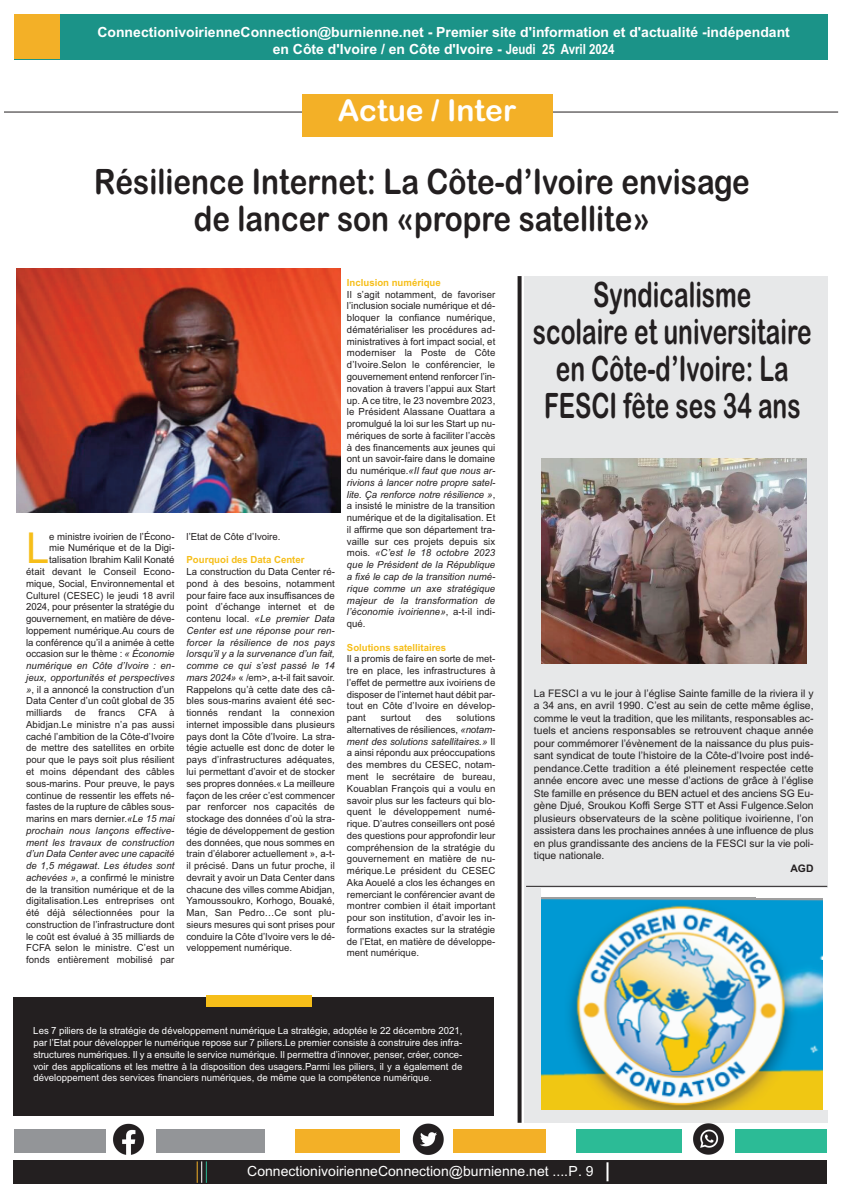
<style>
.page{position:relative;width:842px;height:1191px;background:#fff}
.page>*{position:absolute;margin:0;border:0;box-sizing:border-box;transform-origin:0 0}
.t1{font:42.6px "Arial";color:#f6be19}
.t2{font:35px/37px "Arial Rounded MT Bold";color:#231f20;text-align:center;scale:.85 1}
.t3{font:35px/37px "Arial Rounded MT Bold";color:#231f20;text-align:center;scale:.7 1}
.t4{font:30px "Arial Rounded MT Bold";color:#fff}
.t5{font:700 14px/16.8px "Arial";color:#fff;text-align:center}
.t6{font:14px "Arial";color:#fff}
.t7{font:10.4px/12.5px "Arial";color:#231f20;text-align:justify}
.t8{font:700 10.4px "Arial";color:#231f20}
.t9{font:9.8px/11.8px "Arial";color:#231f20;text-align:justify}
.t10{font:9.8px/11.8px "Arial";color:#fff;text-align:justify}
.t11{font:700 9.8px "Arial";color:#f6be19}
.t12{font:italic 9.8px "Arial";letter-spacing:.01em;color:#231f20}
.s1{font-family:"Arial Narrow"}
.s2{font-style:italic}
</style>
<div class="page">
<hr style="left:4px;top:111px;width:834px;height:1px;background:#231f20">
<div style="left:14px;top:14px;width:814px;height:46px;background:#1b9388"></div>
<div style="left:14px;top:14px;width:46px;height:45px;background:#f3b027"></div>
<div style="left:302px;top:94px;width:250px;height:42px;background:#f3b027"></div>
<div style="left:14px;top:1129px;width:250px;height:23px;background:#939598"></div>
<div style="left:295px;top:1129px;width:251px;height:23px;background:#f3b027"></div>
<div style="left:576px;top:1129px;width:251px;height:23px;background:#2cbb96"></div>
<div style="left:14px;top:1160px;width:813px;height:23px;background:#231f20"></div>
<img style="left:107px;top:1123px;width:48px;height:32px">
<img style="left:401px;top:1123px;width:51px;height:32px">
<img style="left:682px;top:1122px;width:52px;height:33px">
<svg style="left:197px;top:1161px;width:10px;height:21px"></svg>
<svg style="left:606px;top:1162px;width:2px;height:19px"></svg>
<div style="left:14px;top:997px;width:480px;height:119px;background:#231f20"></div>
<img style="left:16px;top:269px;width:325px;height:243px">
<svg style="left:518px;top:276px;width:4px;height:846px;background:#3a3637"></svg>
<div style="left:206px;top:995px;width:105px;height:12px;background:#f6be19"></div>
<div style="left:525px;top:276px;width:303px;height:846px;background:#e7e8e9"></div>
<img style="left:541px;top:458px;width:266px;height:206px">
<hr style="left:526px;top:886px;width:301px;height:1px;background:#231f20">
<div style="left:541px;top:888px;width:287px;height:222px;background:#fff"></div>
<img style="left:541px;top:897px;width:282px;height:213px">
<h3 class="t5" style="left:97px;top:24px;width:694px">ConnectionivoirienneConnection@burnienne.net - Premier site d'information et d'actualité -indépendant en Côte d'Ivoire / en Côte d'Ivoire - <span class="s1">Jeudi 25 Avril 2024</span></h3>
<h3 class="t4" style="left:338px;top:93px;width:180px">Actue / Inter</h3>
<h2 class="t2" style="left:94px;top:163px;width:773px">Résilience Internet: La Côte-d’Ivoire envisage de lancer son «propre satellite»</h2>
<h1 class="t1" style="left:26px;top:523px;width:25px">L</h1>
<p class="t9" style="left:49px;top:530px;width:127px">e ministre ivoirien de l’Écono-</p>
<p class="t9" style="left:49px;top:542px;width:127px">mie Numérique et de la Digi-</p>
<p class="t9" style="left:49px;top:554px;width:127px">talisation Ibrahim Kalil Konaté</p>
<p class="t9" style="left:26px;top:566px;width:150px">était devant le Conseil Econo-</p>
<p class="t9" style="left:26px;top:577px;width:150px">mique, Social, Environnemental et</p>
<p class="t9" style="left:26px;top:589px;width:150px">Culturel (CESEC) le jeudi 18 avril</p>
<p class="t9" style="left:26px;top:601px;width:150px">2024, pour présenter la stratégie du</p>
<p class="t9" style="left:26px;top:613px;width:150px">gouvernement, en matière de déve-</p>
<p class="t9" style="left:26px;top:624px;width:150px">loppement numérique.Au cours de</p>
<p class="t9" style="left:26px;top:636px;width:150px">la conférence qu’il a animée à cette</p>
<p class="t9" style="left:26px;top:648px;width:150px">occasion sur le thème : <span class="s2">« Économie</span></p>
<p class="t12" style="left:26px;top:660px;width:149px">numérique en Côte d’Ivoire : en-</p>
<p class="t12" style="left:26px;top:672px;width:150px">jeux, opportunités et perspectives</p>
<p class="t9" style="left:26px;top:683px;width:150px"><span class="s2">»</span>, il a annoncé la construction d’un</p>
<p class="t9" style="left:26px;top:695px;width:150px">Data Center d’un coût global de 35</p>
<p class="t9" style="left:26px;top:707px;width:37px">milliards</p>
<p class="t9" style="left:75px;top:707px;width:12px">de</p>
<p class="t9" style="left:99px;top:707px;width:28px">francs</p>
<p class="t9" style="left:138px;top:707px;width:20px">CFA</p>
<p class="t9" style="left:26px;top:707px;width:150px;text-indent:143px">à Abidjan.Le ministre n’a pas aussi caché l’ambition de la Côte-d’Ivoire de mettre des satellites en orbite pour que le pays soit plus résilient et moins dépendant des câbles sous-marins. Pour preuve, le pays continue de ressentir les effets né&shy;fastes de la rupture de câbles sous&shy;marins en mars dernier.<span class="s2">«Le 15 mai prochain nous lançons effective&shy;ment les travaux de construction d’un Data Center avec une capacité de 1,5 mégawat. Les études sont achevées »</span>, a confirmé le ministre de la transition numérique et de la digitalisation.Les entreprises ont été déjà sélectionnées pour la construction de l’infrastructure dont le coût est évalué à 35 milliards de FCFA selon le ministre. C’est un fonds entièrement mobilisé par</p>
<p class="t9" style="left:187px;top:530px;width:95px">l’Etat de Côte d’Ivoire.</p>
<p class="t11" style="left:187px;top:554px;width:119px">Pourquoi des Data Center</p>
<p class="t9" style="left:187px;top:566px;width:150px">La construction du Data Center ré&shy;pond à des besoins, notamment pour faire face aux insuffisances de point d’échange internet et de contenu local. <span class="s2">«Le premier Data Center est une réponse pour ren&shy;forcer la résilience de nos pays lorsqu’il y a la survenance d’un fait, comme ce qui s’est passé le 14 mars 2024»</span> « /em&gt;, a-t-il fait savoir.<br>Rappelons qu’à cette date des câ&shy;bles sous-marins avaient été sec&shy;tionnés rendant la connexion internet impossible dans plusieurs pays dont la Côte d’Ivoire. La stra&shy;tégie actuelle est donc de doter le pays d’infrastructures adéquates, lui permettant d’avoir et de stocker ses propres données.« La meilleure façon de les créer c’est commencer par renforcer nos capacités de stockage des données d’où la stra&shy;tégie de développement de gestion des données, que nous sommes en train d’élaborer actuellement », a-t&shy;il précisé. Dans un futur proche, il devrait y avoir un Data Center dans chacune des villes comme Abidjan, Yamoussoukro, Korhogo, Bouaké, Man, San Pedro…Ce sont plu&shy;sieurs mesures qui sont prises pour conduire la Côte d’Ivoire vers le dé&shy;veloppement numérique.</p>
<p class="t11" style="left:347px;top:277px;width:95px">Inclusion numérique</p>
<p class="t9" style="left:347px;top:288px;width:150px">Il s’agit notamment, de favoriser l’inclusion sociale numérique et dé&shy;bloquer la confiance numérique, dématérialiser les procédures ad&shy;ministratives à fort impact social, et moderniser la Poste de Côte d’Ivoire.Selon le conférencier, le gouvernement entend renforcer l’in&shy;novation à travers l’appui aux Start up. A ce titre, le 23 novembre 2023, le Président Alassane Ouattara a promulgué la loi sur les Start up nu&shy;mériques de sorte à faciliter l’accès à des financements aux jeunes qui ont un savoir-faire dans le domaine du numérique.<span class="s2">«Il faut que nous ar&shy;rivions à lancer notre propre satel&shy;lite. Ça renforce notre résilience »</span>, a insisté le ministre de la transition numérique et de la digitalisation. Et il affirme que son département tra&shy;vaille sur ces projets depuis six mois. <span class="s2">«C’est le 18 octobre 2023 que le Président de la République a fixé le cap de la transition numé&shy;rique comme un axe stratégique majeur de la transformation de l’économie ivoirienne»</span>, a-t-il indi&shy;qué.</p>
<p class="t11" style="left:347px;top:641px;width:101px">Solutions satellitaires</p>
<p class="t9" style="left:347px;top:653px;width:150px">Il a promis de faire en sorte de met&shy;tre en place, les infrastructures à l’effet de permettre aux ivoiriens de disposer de l’internet haut débit par&shy;tout en Côte d’Ivoire en dévelop&shy;pant</p>
<p class="t9" style="left:347px;top:712px;width:150px;text-indent:110px">solutions alternatives de résiliences, <span class="s2">«notam&shy;ment des solutions satellitaires.»</span> Il a ainsi répondu aux préoccupations des membres du CESEC, notam&shy;ment le secrétaire de bureau, Kouablan François qui a voulu en savoir plus sur les facteurs qui blo&shy;quent le développement numé&shy;rique. D’autres conseillers ont posé des questions pour approfondir leur compréhension de la stratégie du gouvernement en matière de nu&shy;mérique.Le président du CESEC Aka Aouelé a clos les échanges en remerciant le conférencier avant de montrer combien il était important pour son institution, d’avoir les in&shy;formations exactes sur la stratégie de l’Etat, en matière de développe&shy;ment numérique.</p>
<p class="t9" style="left:381px;top:712px;width:31px">surtout</p>
<p class="t9" style="left:426px;top:712px;width:17px">des</p>
<p class="t10" style="left:33px;top:1025px;width:431px">Les 7 piliers de la stratégie de développement numérique La stratégie, adoptée le 22 décembre 2021, par l’Etat pour développer le numérique repose sur 7 piliers.Le premier consiste à construire des infra&shy;structures numériques. Il y a ensuite le service numérique. Il permettra d’innover, penser, créer, conce&shy;voir des applications et les mettre à la disposition des usagers.Parmi les piliers, il y a également de développement des services financiers numériques, de même que la compétence numérique.</p>
<h2 class="t3" style="left:533px;top:276px;width:400px">Syndicalisme<br>scolaire et universitaire en Côte-d’Ivoire: La<br>FESCI fête ses 34 ans</h2>
<p class="t7" style="left:534px;top:687px;width:281px">La FESCI a vu le jour à l’église Sainte famille de la riviera il y a 34 ans, en avril 1990. C’est au sein de cette même église, comme le veut la tradition, que les militants, responsables ac&shy;tuels et anciens responsables se retrouvent chaque année pour commémorer l’évènement de la naissance du plus puis&shy;sant syndicat de toute l’histoire de la Côte-d’Ivoire post indé&shy;pendance.Cette tradition a été pleinement respectée cette année encore avec une messe d’actions de grâce à l’église Ste famille en présence du BEN actuel et des anciens SG Eu&shy;gène Djué, Sroukou Koffi Serge STT et Assi Fulgence.Selon plusieurs observateurs de la scène politique ivoirienne, l’on assistera dans les prochaines années à une influence de plus en plus grandissante des anciens de la FESCI sur la vie poli&shy;tique nationale.</p>
<p class="t8" style="left:790px;top:862px;width:25px">AGD</p>
<h3 class="t6" style="left:247px;top:1162px;width:348px">ConnectionivoirienneConnection@burnienne.net ....P. 9</h3>
</div>
